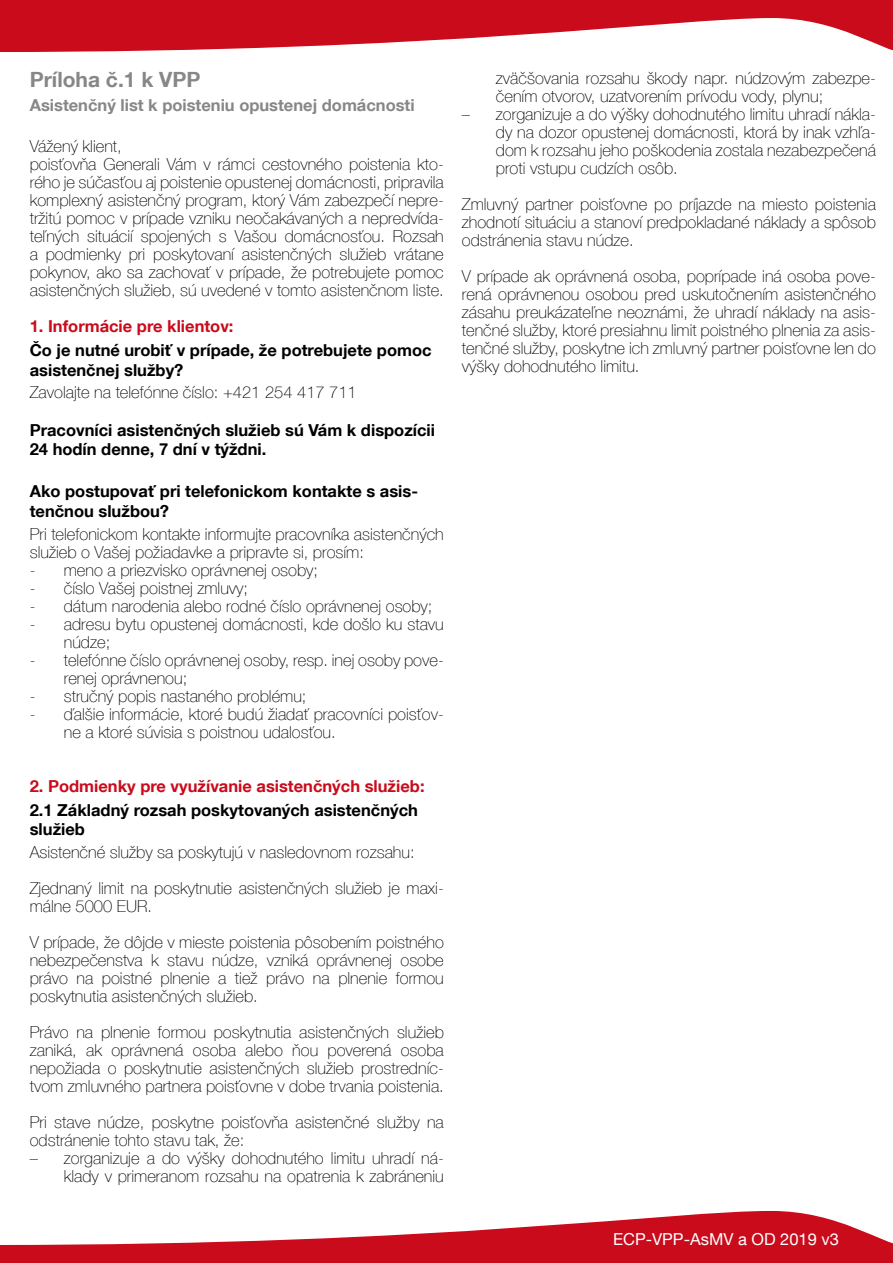
<style>
.page{position:relative;width:893px;height:1263px;background:#fff}
.page>*{position:absolute;margin:0;border:0;box-sizing:border-box;transform-origin:0 0}
.t1{font:700 21px "Helvetica Neue LT Com";color:#878787}
.t2{font:100 16.5px/18px "Helvetica Neue LT Com";color:#000}
.t3{font:700 16.5px/19.8px "Helvetica Neue LT Com";color:#000}
.t4{font:700 16.5px "Helvetica Neue LT Com";color:#c90b1c}
.t5{font:700 16.5px "Helvetica Neue LT Com";color:#878787}
.t6{font:16.5px "Helvetica Neue LT Com";color:#fff}
</style>
<div class="page">
<svg style="left:0;top:1211px;width:893px;height:52px;fill:#c90b1c"></svg>
<svg style="left:0;top:0;width:893px;height:52px;fill:#c90b1c"></svg>
<p class="t1" style="left:30px;top:67px;width:172px">Príloha č.1 k VPP</p>
<p class="t5" style="left:30px;top:95px;width:386px">Asistenčný list k poisteniu opustenej domácnosti</p>
<p class="t2" style="left:30px;top:137px;width:416px">Vážený klient,<br>poisťovňa Generali Vám v rámci cestovného poistenia kto&shy;rého je súčasťou aj poistenie opustenej domácnosti, pripravila komplexný asistenčný program, ktorý Vám zabezpečí nepre&shy;tržitú pomoc v prípade vzniku neočakávaných a nepredvída&shy;teľných situácií spojených s Vašou domácnosťou. Rozsah a podmienky pri poskytovaní asistenčných služieb vrátane pokynov, ako sa zachovať v prípade, že potrebujete pomoc asistenčných služieb, sú uvedené v tomto asistenčnom liste.</p>
<p class="t4" style="left:30px;top:315px;width:205px">1. Informácie pre klientov:</p>
<p class="t3" style="left:30px;top:339px;width:403px">Čo je nutné urobiť v prípade, že potrebujete pomoc asistenčnej služby?</p>
<p class="t2" style="left:30px;top:383px;width:329px">Zavolajte na telefónne číslo: +421 254 417 711</p>
<p class="t3" style="left:30px;top:419px;width:407px">Pracovníci asistenčných služieb sú Vám k dispozícii<br>24 hodín denne, 7 dní v týždni.</p>
<p class="t3" style="left:30px;top:481px;width:390px">Ako postupovať pri telefonickom kontakte s asis&shy;tenčnou službou?</p>
<p class="t2" style="left:30px;top:524px;width:416px">Pri telefonickom kontakte informujte pracovníka asistenčných služieb o Vašej požiadavke a pripravte si, prosím:</p>
<p class="t2" style="left:30px;top:560px;width:290px">- meno a priezvisko oprávnenej osoby;</p>
<p class="t2" style="left:30px;top:578px;width:220px">- číslo Vašej poistnej zmluvy;</p>
<p class="t2" style="left:30px;top:596px;width:404px">- dátum narodenia alebo rodné číslo oprávnenej osoby;</p>
<p class="t2" style="left:64px;top:614px;width:382px;text-indent:-34px">- adresu bytu opustenej domácnosti, kde došlo ku stavu núdze;</p>
<p class="t2" style="left:64px;top:650px;width:382px;text-indent:-34px">- telefónne číslo oprávnenej osoby, resp. inej osoby pove&shy;renej oprávnenou;</p>
<p class="t2" style="left:30px;top:686px;width:278px">- stručný popis nastaného problému;</p>
<p class="t2" style="left:64px;top:704px;width:382px;text-indent:-34px">- ďalšie informácie, ktoré budú žiadať pracovníci poisťov&shy;ne a ktoré súvisia s poistnou udalosťou.</p>
<p class="t4" style="left:30px;top:775px;width:396px">2. Podmienky pre využívanie asistenčných služieb:</p>
<p class="t3" style="left:30px;top:799px;width:390px">2.1 Základný rozsah poskytovaných asistenčných služieb</p>
<p class="t2" style="left:30px;top:834px;width:416px;line-height:36px">Asistenčné služby sa poskytujú v nasledovnom rozsahu:<br>Zjednaný limit na poskytnutie asistenčných služieb je maxi-</p>
<p class="t2" style="left:30px;top:888px;width:416px;line-height:36px">málne 5000 EUR.<br>V prípade, že dôjde v mieste poistenia pôsobením poistného</p>
<p class="t2" style="left:30px;top:951px;width:416px;text-align:justify">nebezpečenstva k stavu núdze, vzniká oprávnenej osobe právo na poistné plnenie a tiež právo na plnenie formou poskytnutia asistenčných služieb.</p>
<p class="t2" style="left:30px;top:1023px;width:416px;text-align:justify">Právo na plnenie formou poskytnutia asistenčných služieb zaniká, ak oprávnená osoba alebo ňou poverená osoba nepožiada o poskytnutie asistenčných služieb prostredníc&shy;tvom zmluvného partnera poisťovne v dobe trvania poistenia.</p>
<p class="t2" style="left:30px;top:1113px;width:416px">Pri stave núdze, poskytne poisťovňa asistenčné služby na odstránenie tohto stavu tak, že:</p>
<p class="t2" style="left:30px;top:1149px;width:416px;text-align:right">– zorganizuje a do výšky dohodnutého limitu uhradí ná&shy;klady v primeranom rozsahu na opatrenia k zabráneniu</p>
<p class="t2" style="left:496px;top:69px;width:382px">zväčšovania rozsahu škody napr. núdzovým zabezpe&shy;čením otvorov, uzatvorením prívodu vody, plynu;</p>
<p class="t2" style="left:496px;top:105px;width:382px;text-align:justify;text-indent:-34px">– zorganizuje a do výšky dohodnutého limitu uhradí nákla&shy;dy na dozor opustenej domácnosti, ktorá by inak vzhľa&shy;dom k rozsahu jeho poškodenia zostala nezabezpečená proti vstupu cudzích osôb.</p>
<p class="t2" style="left:462px;top:195px;width:416px;text-align:justify">Zmluvný partner poisťovne po príjazde na miesto poistenia zhodnotí situáciu a stanoví predpokladané náklady a spôsob odstránenia stavu núdze.</p>
<p class="t2" style="left:462px;top:267px;width:416px;text-align:justify">V prípade ak oprávnená osoba, poprípade iná osoba pove&shy;rená oprávnenou osobou pred uskutočnením asistenčného zásahu preukázateľne neoznámi, že uhradí náklady na asis&shy;tenčné služby, ktoré presiahnu limit poistného plnenia za asis&shy;tenčné služby, poskytne ich zmluvný partner poisťovne len do výšky dohodnutého limitu.</p>
<p class="t6" style="left:613px;top:1229px;width:227px">ECP-VPP-AsMV a OD 2019 v3</p>
</div>
